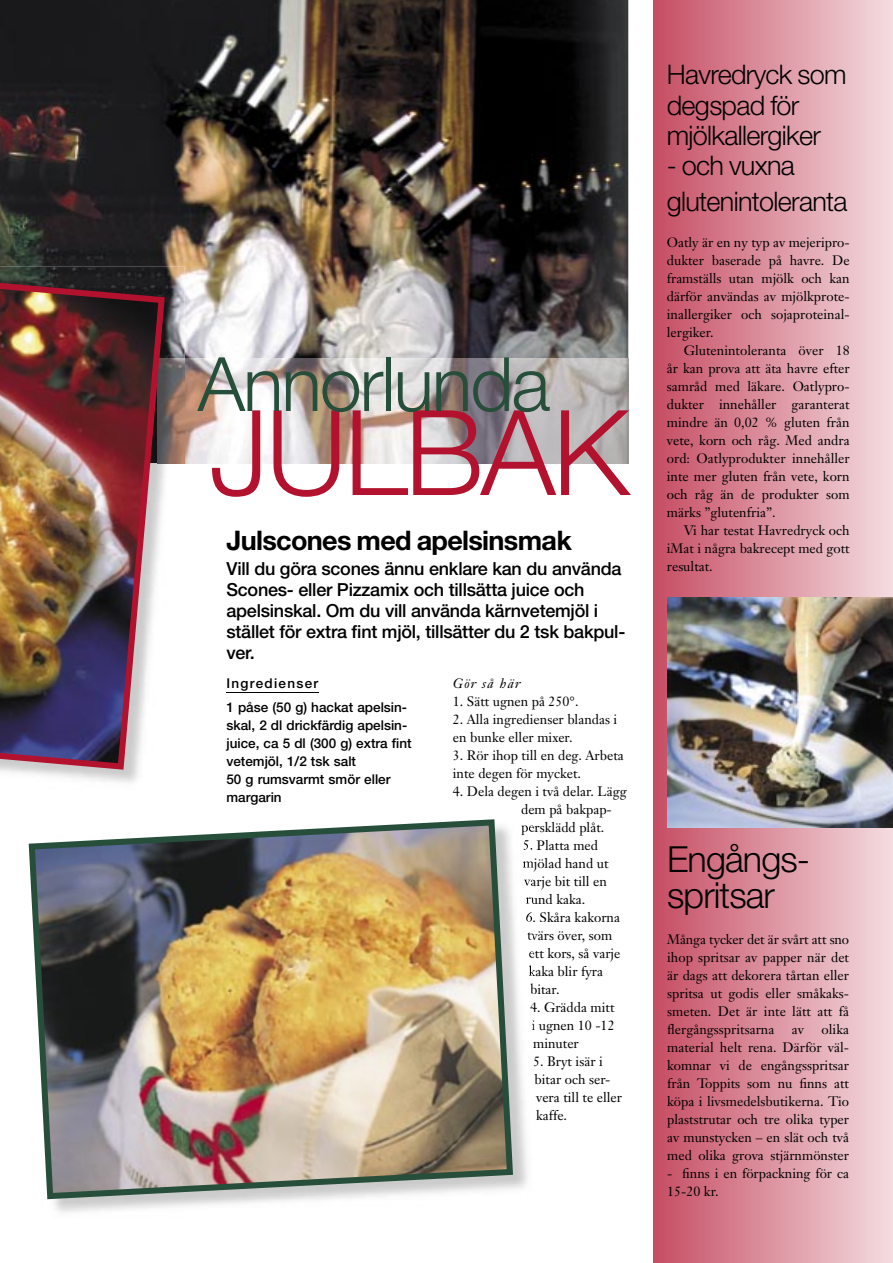
<style>
.page{position:relative;width:893px;height:1263px;background:#fff}
.page>*{position:absolute;margin:0;border:0;box-sizing:border-box;transform-origin:0 0}
.t1{font:300 118.5px "Helvetica Neue";letter-spacing:-.025em;color:#b3122f}
.t2{font:300 75px "Helvetica Neue";letter-spacing:-.025em;color:#274e3a}
.t3{font:300 36px/36px "Helvetica Neue";letter-spacing:-.025em;color:#000}
.t4{font:300 27px/30px "Helvetica Neue";letter-spacing:-.025em;color:#000}
.t5{font:700 27px "Helvetica Neue";letter-spacing:-.025em;color:#000}
.t6{font:500 18px/21px "Helvetica Neue";letter-spacing:-.015em;color:#000}
.t7{font:13.5px/18px "Janson Text";color:#000}
.t8{font:500 13.5px/18px "Helvetica Neue";color:#000}
.t9{font:italic 13.5px "Janson Text";letter-spacing:.09em;color:#000}
</style>
<div class="page">
<img style="left:0;top:0;width:628px;height:358px">
<div style="left:654px;top:0;width:239px;height:1263px;background:linear-gradient(to right,#c64d63,#f4dce0)"></div>
<hr style="left:226px;top:692px;width:92px;height:1px;background:#000">
<img style="left:667px;top:598px;width:226px;height:229px">
<img style="left:521px;top:825px;width:12px;height:10px">
<svg style="left:524px;top:839px;width:9px;height:11px"></svg>
<img style="left:523px;top:861px;width:10px;height:7px">
<img style="left:524px;top:879px;width:9px;height:7px">
<svg style="left:526px;top:897px;width:7px;height:7px"></svg>
<svg style="left:526px;top:912px;width:7px;height:10px"></svg>
<svg style="left:527px;top:932px;width:6px;height:8px"></svg>
<img style="left:529px;top:951px;width:4px;height:7px">
<img style="left:529px;top:965px;width:4px;height:11px">
<svg style="left:530px;top:983px;width:3px;height:11px"></svg>
<img style="left:29px;top:819px;width:484px;height:380px">
<img style="left:184px;top:358px;width:444px;height:105px">
<img style="left:0;top:266px;width:184px;height:517px">
<svg style="left:165px;top:463px;width:19px;height:1px"></svg>
<img style="left:134px;top:495px;width:50px;height:1px">
<img style="left:0;top:265px;width:165px;height:505px">
<h2 class="t2" style="left:198px;top:338px;width:354px">Annorlunda</h2>
<h1 class="t1" style="left:210px;top:380px;width:421px">JULBAK</h1>
<h3 class="t5" style="left:226px;top:523px;width:347px">Julscones med apelsinsmak</h3>
<h3 class="t6" style="left:226px;top:558px;width:400px">Vill du göra scones ännu enklare kan du använda Scones- eller Pizzamix och tillsätta juice och apelsinskal. Om du vill använda kärnvetemjöl i stället för extra fint mjöl, tillsätter du 2 tsk bakpul&shy;ver.</h3>
<p class="t8" style="left:226px;top:670px;width:182px;line-height:24.5px">Ingredienser<br>1 påse (50 g) hackat apelsin-</p>
<p class="t8" style="left:226px;top:716px;width:187px">skal, 2 dl drickfärdig apelsin&shy;juice, ca 5 dl (300 g) extra fint vetemjöl, 1/2 tsk salt<br>50 g rumsvarmt smör eller margarin</p>
<p class="t9" style="left:453px;top:674px;width:69px">Gör så här</p>
<p class="t7" style="left:453px;top:692px;width:127px">1. Sätt ugnen på 250°.</p>
<p class="t7" style="left:453px;top:710px;width:166px">2. Alla ingredienser blandas i en bunke eller mixer.</p>
<p class="t7" style="left:453px;top:746px;width:173px">3. Rör ihop till en deg. Arbeta inte degen för mycket.</p>
<p class="t7" style="left:521px;top:782px;width:107px;text-indent:-68px">4. Dela degen i två delar. Lägg dem på bakpap&shy;persklädd plåt.</p>
<p class="t7" style="left:523px;top:836px;width:87px">5. Platta med mjölad hand ut varje bit till en rund kaka.</p>
<p class="t7" style="left:526px;top:908px;width:96px">6. Skåra kakorna tvärs över, som ett kors, så varje kaka blir fyra bitar.</p>
<p class="t7" style="left:530px;top:998px;width:86px;text-align:justify">4. Grädda mitt i ugnen 10 -12 minuter</p>
<p class="t7" style="left:533px;top:1052px;width:90px">5. Bryt isär i bitar och ser&shy;vera till te eller kaffe.</p>
<h3 class="t4" style="left:667px;top:59px;width:181px">Havredryck som degspad för mjölkallergiker</h3>
<h3 class="t4" style="left:667px;top:146px;width:182px;line-height:36px">- och vuxna glutenintoleranta</h3>
<p class="t7" style="left:667px;top:233px;width:184px;text-align:justify">Oatly är en ny typ av mejeripro&shy;dukter baserade på havre. De framställs utan mjölk och kan därför användas av mjölkprote&shy;inallergiker och sojaproteinal&shy;lergiker.</p>
<p class="t7" style="left:667px;top:341px;width:184px;text-align:justify;text-indent:17px">Glutenintoleranta över 18 år kan prova att äta havre efter samråd med läkare. Oatlypro&shy;dukter innehåller garanterat mindre än 0,02 % gluten från vete, korn och råg. Med andra ord: Oatlyprodukter innehåller inte mer gluten från vete, korn och råg än de produkter som märks ”glutenfria”.</p>
<p class="t7" style="left:667px;top:521px;width:184px;text-align:justify;text-indent:17px">Vi har testat Havredryck och iMat i några bakrecept med gott resultat.</p>
<h3 class="t3" style="left:667px;top:840px;width:145px">Engångs&shy;spritsar</h3>
<p class="t7" style="left:667px;top:930px;width:183px;text-align:justify">Många tycker det är svårt att sno ihop spritsar av papper när det är dags att dekorera tårtan eller spritsa ut godis eller småkaks&shy;smeten. Det är inte lätt att få flergångsspritsarna</p>
<p class="t7" style="left:667px;top:1020px;width:183px;text-align:justify;text-indent:154px">olika material helt rena. Därför väl&shy;komnar vi de engångsspritsar från Toppits som nu finns att köpa i livsmedelsbutikerna. Tio plaststrutar och tre olika typer av munstycken – en slät och två med olika grova stjärnmönster</p>
<p class="t7" style="left:667px;top:1164px;width:183px">- finns i en förpackning för ca<br>15-20 kr.</p>
<p class="t7" style="left:792px;top:1020px;width:14px">av</p>
</div>
